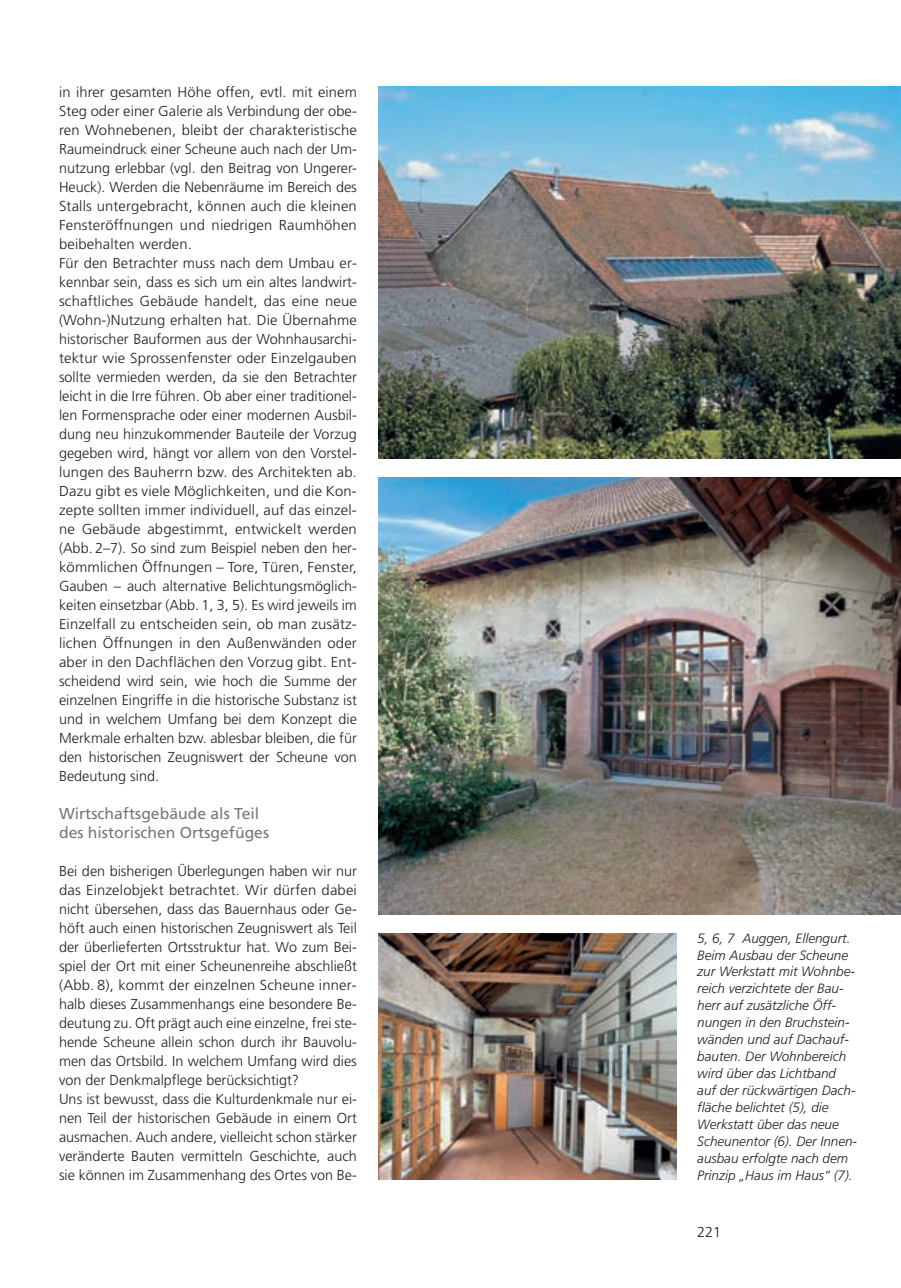
<style>
.page{position:relative;width:901px;height:1288px;background:#fff}
.page>*{position:absolute;margin:0;border:0;box-sizing:border-box;transform-origin:0 0}
.t1{font:15.75px/19px "Frutiger";color:#76787b}
.t2{font:300 14.4px/19px "Frutiger";color:#231f20}
.t3{font:italic 300 13.5px/17px "Frutiger";color:#231f20}
</style>
<div class="page">
<img style="left:378px;top:87px;width:522px;height:371px">
<img style="left:378px;top:477px;width:522px;height:437px">
<img style="left:378px;top:933px;width:298px;height:246px">
<p class="t2" style="left:59px;top:84px;width:299px">in ihrer gesamten Höhe offen, evtl. mit einem Steg oder einer Galerie als Verbindung der obe&shy;ren Wohnebenen, bleibt der charakteristische Raumeindruck einer Scheune auch nach der Um&shy;nutzung erlebbar (vgl. den Beitrag von Ungerer-Heuck). Werden die Nebenräume im Bereich des Stalls untergebracht, können auch die kleinen Fensteröffnungen und niedrigen Raumhöhen beibehalten werden.<br>Für den Betrachter muss nach dem Umbau er&shy;kennbar sein, dass es sich um ein altes landwirt&shy;schaftliches Gebäude handelt, das eine neue (Wohn-)Nutzung erhalten hat. Die Übernahme historischer Bauformen aus der Wohnhausarchi&shy;tektur wie Sprossenfenster oder Einzelgauben sollte vermieden werden, da sie den Betrachter leicht in die Irre führen. Ob aber einer traditionel&shy;len Formensprache oder einer modernen Ausbil&shy;dung neu hinzukommender Bauteile der Vorzug gegeben wird, hängt vor allem von den Vorstel&shy;lungen des Bauherrn bzw. des Architekten ab.<br>Dazu gibt es viele Möglichkeiten, und die Kon&shy;zepte sollten immer individuell, auf das einzel&shy;ne Gebäude abgestimmt, entwickelt werden (Abb. 2–7). So sind zum Beispiel neben den her&shy;kömmlichen Öffnungen – Tore, Türen, Fenster, Gauben – auch alternative Belichtungsmöglich&shy;keiten einsetzbar (Abb. 1, 3, 5). Es wird jeweils im Einzelfall zu entscheiden sein, ob man zusätz&shy;lichen Öffnungen in den Außenwänden oder aber in den Dachflächen den Vorzug gibt. Ent&shy;scheidend wird sein, wie hoch die Summe der einzelnen Eingriffe in die historische Substanz ist und in welchem Umfang bei dem Konzept die Merkmale erhalten bzw. ablesbar bleiben, die für den historischen Zeugniswert der Scheune von Bedeutung sind.</p>
<p class="t1" style="left:59px;top:805px;width:211px">Wirtschaftsgebäude als Teil des historischen Ortsgefüges</p>
<p class="t2" style="left:59px;top:862px;width:299px">Bei den bisherigen Überlegungen haben wir nur das Einzelobjekt betrachtet. Wir dürfen dabei nicht übersehen, dass das Bauernhaus oder Ge&shy;höft auch einen historischen Zeugniswert als Teil der überlieferten Ortsstruktur hat. Wo zum Bei&shy;spiel der Ort mit einer Scheunenreihe abschließt (Abb. 8), kommt der einzelnen Scheune inner&shy;halb dieses Zusammenhangs eine besondere Be&shy;deutung zu. Oft prägt auch eine einzelne, frei ste&shy;hende Scheune allein schon durch ihr Bauvolu&shy;men das Ortsbild. In welchem Umfang wird dies von der Denkmalpflege berücksichtigt?<br>Uns ist bewusst, dass die Kulturdenkmale nur ei&shy;nen Teil der historischen Gebäude in einem Ort ausmachen. Auch andere, vielleicht schon stärker veränderte Bauten vermitteln Geschichte, auch sie können im Zusammenhang des Ortes von Be-</p>
<p class="t3" style="left:697px;top:930px;width:161px">5, 6, 7 Auggen, Ellengurt.<br>Beim Ausbau der Scheune zur Werkstatt mit Wohnbe&shy;reich verzichtete der Bau&shy;herr auf zusätzliche Öff&shy;nungen in den Bruchstein&shy;wänden und auf Dachauf&shy;bauten. Der Wohnbereich wird über das Lichtband auf der rückwärtigen Dach&shy;fläche belichtet (5), die<br>Werkstatt über das neue<br>Scheunentor (6). Der Innen&shy;ausbau erfolgte nach dem<br>Prinzip „Haus im Haus“ (7).</p>
<p class="t2" style="left:697px;top:1223px;width:26px">221</p>
</div>
